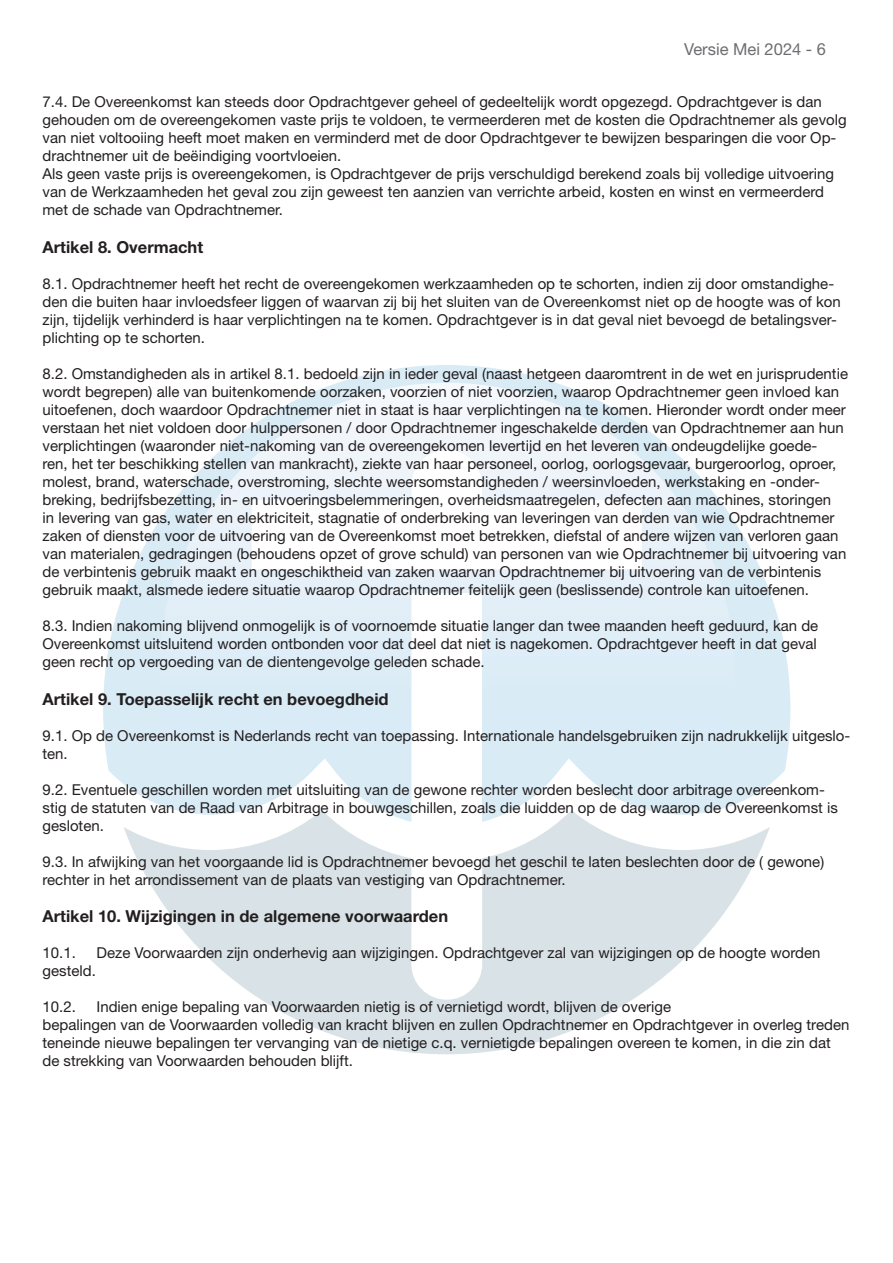
<style>
.page{position:relative;width:893px;height:1263px;background:#fff}
.page>*{position:absolute;margin:0;border:0;box-sizing:border-box;transform-origin:0 0}
.t1{font:700 16.5px "Helvetica Neue";color:#231f20}
.t2{font:16.5px "Helvetica Neue";color:#6c6d70}
.t3{font:15px/18px "Helvetica Neue";color:#231f20}
.s1{font-family:"M Arial"}
</style>
<div class="page">
<svg style="left:124px;top:826px;width:646px;height:228px;fill:#d9e2e7"></svg>
<svg style="left:103px;top:365px;width:687px;height:440px"></svg>
<img style="left:159px;top:383px;width:575px;height:439px">
<p class="t2" style="left:684px;top:39px;width:143px">Versie Mei 2024 - <span class="s1">6</span></p>
<p class="t3" style="left:43px;top:92px;width:806px">7.4. De Overeenkomst kan steeds door Opdrachtgever geheel of gedeeltelijk wordt opgezegd. Opdrachtgever is dan gehouden om de overeengekomen vaste prijs te voldoen, te vermeerderen met de kosten die Opdrachtnemer als gevolg van niet voltooiing heeft moet maken en verminderd met de door Opdrachtgever te bewijzen besparingen die voor Op&shy;drachtnemer uit de beëindiging voortvloeien.<br>Als geen vaste prijs is overeengekomen, is Opdrachtgever de prijs verschuldigd berekend zoals bij volledige uitvoering van de Werkzaamheden het geval zou zijn geweest ten aanzien van verrichte arbeid, kosten en winst en vermeerderd met de schade van Opdrachtnemer.</p>
<p class="t1" style="left:43px;top:237px;width:162px">Artikel 8. Overmacht</p>
<p class="t3" style="left:43px;top:274px;width:800px">8.1. Opdrachtnemer heeft het recht de overeengekomen werkzaamheden op te schorten, indien zij door omstandighe&shy;den die buiten haar invloedsfeer liggen of waarvan zij bij het sluiten van de Overeenkomst niet op de hoogte was of kon zijn, tijdelijk verhinderd is haar verplichtingen na te komen. Opdrachtgever is in dat geval niet bevoegd de betalingsver&shy;plichting op te schorten.</p>
<p class="t3" style="left:43px;top:364px;width:807px">8.2. Omstandigheden als in artikel 8.1. bedoeld zijn in ieder geval (naast hetgeen daaromtrent in de wet en jurisprudentie wordt begrepen) alle van buitenkomende oorzaken, voorzien of niet voorzien, waarop Opdrachtnemer geen invloed kan uitoefenen, doch waardoor Opdrachtnemer niet in staat is haar verplichtingen na te komen. Hieronder wordt onder meer verstaan het niet voldoen door hulppersonen / door Opdrachtnemer ingeschakelde derden van Opdrachtnemer aan hun verplichtingen (waaronder niet-nakoming van de overeengekomen levertijd en het leveren van ondeugdelijke goede-<br>ren, het ter beschikking stellen van mankracht), ziekte van haar personeel, oorlog, oorlogsgevaar, burgeroorlog, oproer, molest, brand, waterschade, overstroming, slechte weersomstandigheden / weersinvloeden, werkstaking en -onder&shy;breking, bedrijfsbezetting, in- en uitvoeringsbelemmeringen, overheidsmaatregelen, defecten aan machines, storingen<br>in levering van gas, water en elektriciteit, stagnatie of onderbreking van leveringen van derden van wie Opdrachtnemer zaken of diensten voor de uitvoering van de Overeenkomst moet betrekken, diefstal of andere wijzen van verloren gaan van materialen, gedragingen (behoudens opzet of grove schuld) van personen van wie Opdrachtnemer bij uitvoering van de verbintenis gebruik maakt en ongeschiktheid van zaken waarvan Opdrachtnemer bij uitvoering van de verbintenis gebruik maakt, alsmede iedere situatie waarop Opdrachtnemer feitelijk geen (beslissende) controle kan uitoefenen.</p>
<p class="t3" style="left:43px;top:616px;width:777px;text-align:justify">8.3. Indien nakoming blijvend onmogelijk is of voornoemde situatie langer dan twee maanden heeft geduurd, kan de Overeenkomst uitsluitend worden ontbonden voor dat deel dat niet is nagekomen. Opdrachtgever heeft in dat geval geen recht op vergoeding van de dientengevolge geleden schade.</p>
<p class="t1" style="left:43px;top:688px;width:348px">Artikel 9. Toepasselijk recht en bevoegdheid</p>
<p class="t3" style="left:43px;top:726px;width:809px">9.1. Op de Overeenkomst is Nederlands recht van toepassing. Internationale handelsgebruiken zijn nadrukkelijk uitgeslo&shy;ten.</p>
<p class="t3" style="left:43px;top:780px;width:797px">9.2. Eventuele geschillen worden met uitsluiting van de gewone rechter worden beslecht door arbitrage overeenkom&shy;stig de statuten van de Raad van Arbitrage in bouwgeschillen, zoals die luidden op de dag waarop de Overeenkomst is gesloten.</p>
<p class="t3" style="left:43px;top:852px;width:783px">9.3. In afwijking van het voorgaande lid is Opdrachtnemer bevoegd het geschil te laten beslechten door de ( gewone) rechter in het arrondissement van de plaats van vestiging van Opdrachtnemer.</p>
<p class="t1" style="left:43px;top:906px;width:407px">Artikel 10. Wijzigingen in de algemene voorwaarden</p>
<p class="t3" style="left:43px;top:944px;width:35px">10.1.</p>
<p class="t3" style="left:97px;top:944px;width:725px">Deze Voorwaarden zijn onderhevig aan wijzigingen. Opdrachtgever zal van wijzigingen op de hoogte worden</p>
<p class="t3" style="left:43px;top:962px;width:55px">gesteld.</p>
<p class="t3" style="left:43px;top:998px;width:35px">10.2.</p>
<p class="t3" style="left:43px;top:998px;width:808px;text-indent:54px">Indien enige bepaling van Voorwaarden nietig is of vernietigd wordt, blijven de overige<br>bepalingen van de Voorwaarden volledig van kracht blijven en zullen Opdrachtnemer en Opdrachtgever in overleg treden teneinde nieuwe bepalingen ter vervanging van de nietige c.q. vernietigde bepalingen overeen te komen, in die zin dat de strekking van Voorwaarden behouden blijft.</p>
</div>
